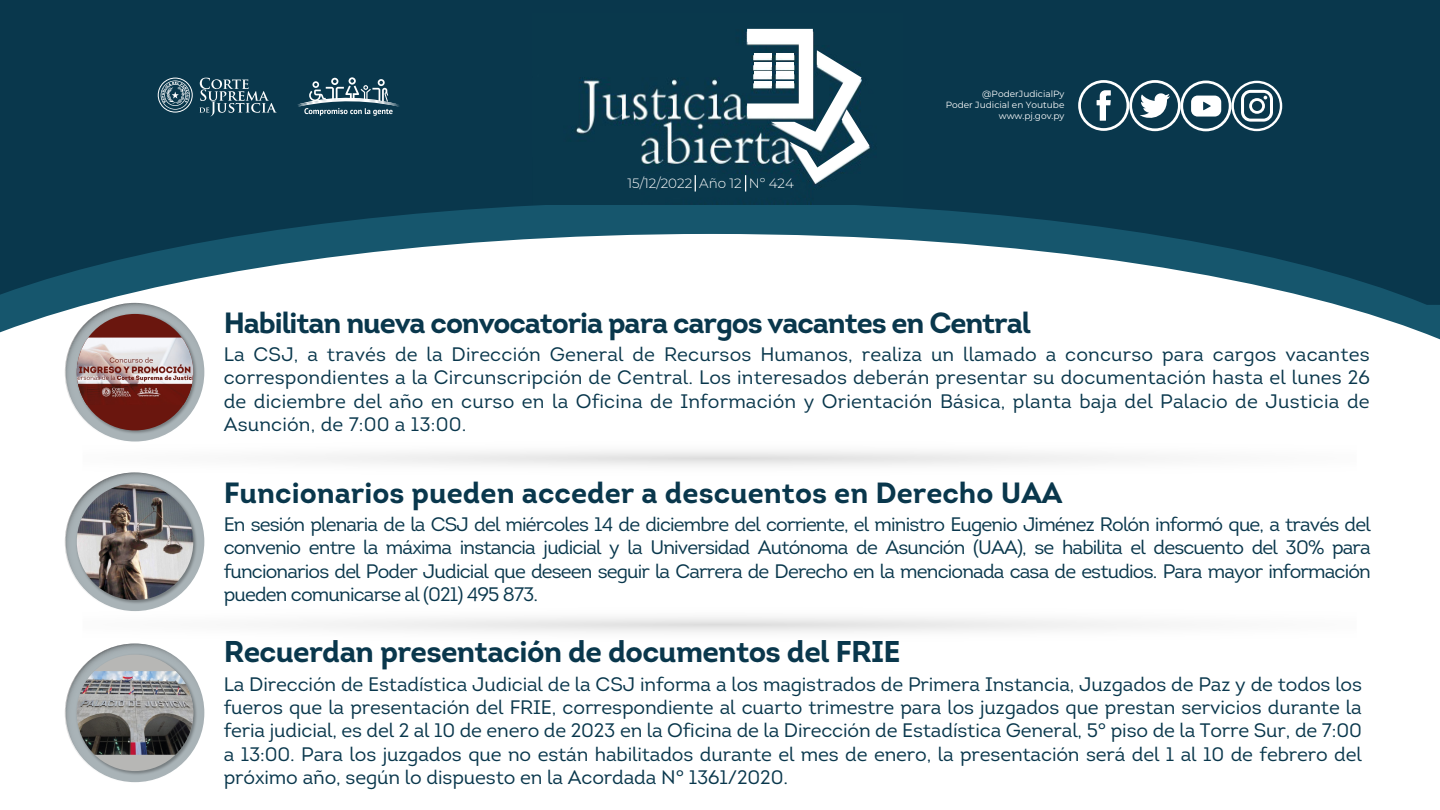
<style>
.page{position:relative;width:1440px;height:810px;background:#fff}
.page>*{position:absolute;margin:0;border:0;box-sizing:border-box;transform-origin:0 0}
.t1{font:700 30px "Intro";letter-spacing:-.025em;color:#09374c}
.t2{font:700 29.25px "Intro";letter-spacing:-.04em;color:#09374c}
.t3{font:700 29.25px "Intro";color:#09374c}
.t4{font:19.5px/23.4px "Intro";letter-spacing:-.005em;color:#09374c;text-align:justify}
.t5{font:300 13.42px "Montserrat";color:#fff}
.t6{font:9px/10.8px "Montserrat";color:#fff;text-align:right}
</style>
<div class="page">
<svg style="left:0;top:305px;width:1440px;height:38px"></svg>
<svg style="left:0;top:0;width:1440px;height:305px;fill:#09374c"></svg>
<svg style="left:1078px;top:80px;width:204px;height:51px"></svg>
<svg style="left:158px;top:78px;width:35px;height:35px"></svg>
<svg style="left:199px;top:78px;width:78px;height:38px;background:#385d6e"></svg>
<svg style="left:297px;top:77px;width:103px;height:39px;background:#406374"></svg>
<img style="left:533px;top:13px;width:369px;height:191px">
<svg style="left:695px;top:175px;width:1px;height:17px"></svg>
<svg style="left:745px;top:29px;width:124px;height:163px"></svg>
<svg style="left:159px;top:451px;width:986px;height:26px"></svg>
<svg style="left:65px;top:472px;width:139px;height:140px"></svg>
<img style="left:75px;top:481px;width:124px;height:124px">
<img style="left:77px;top:484px;width:116px;height:116px;border-radius:58px">
<svg style="left:65px;top:644px;width:139px;height:139px"></svg>
<img style="left:75px;top:652px;width:124px;height:124px">
<div style="left:77px;top:655px;width:116px;height:116px;background:#b7b7b5;border-radius:58px"></div>
<img style="left:77px;top:671px;width:116px;height:84px">
<svg style="left:66px;top:303px;width:138px;height:139px"></svg>
<svg style="left:65px;top:373px;width:75px;height:69px"></svg>
<img style="left:75px;top:312px;width:124px;height:124px">
<div style="left:77px;top:314px;width:116px;height:116px;background:#6a160e;border-radius:58px"></div>
<img style="left:77px;top:338px;width:116px;height:67px">
<p class="t5" style="left:628px;top:174px;width:168px">15/12/2022 Año 12 Nº 424</p>
<p class="t6" style="left:946px;top:88px;width:120px">@PoderJudicialPy<br>Poder Judicial en Youtube www.pj.gov.py</p>
<h2 class="t2" style="left:224px;top:304px;width:809px">Habilitan nueva convocatoria para cargos vacantes en Central</h2>
<p class="t4" style="left:224px;top:343px;width:1148px">La CSJ, a través de la Dirección General de Recursos Humanos, realiza un llamado a concurso para cargos vacantes correspondientes a la Circunscripción de Central. Los interesados deberán presentar su documentación hasta el lunes 26 de diciembre del año en curso en la Oficina de Información y Orientación Básica, planta baja del Palacio de Justicia de Asunción, de 7:00 a 13:00.</p>
<h2 class="t3" style="left:224px;top:474px;width:840px">Funcionarios pueden acceder a descuentos en Derecho UAA</h2>
<p class="t4" style="left:224px;top:513px;width:1149px">En sesión plenaria de la CSJ del miércoles 14 de diciembre del corriente, el ministro Eugenio Jiménez Rolón informó que, a través del convenio entre la máxima instancia judicial y la Universidad Autónoma de Asunción (UAA), se habilita el descuento del 30% para funcionarios del Poder Judicial que deseen seguir la Carrera de Derecho en la mencionada casa de estudios. Para mayor información pueden comunicarse al (021) 495 873.</p>
<h1 class="t1" style="left:224px;top:633px;width:678px">Recuerdan presentación de documentos del FRIE</h1>
<p class="t4" style="left:224px;top:672px;width:1140px">La Dirección de Estadística Judicial de la CSJ informa a los magistrados de Primera Instancia, Juzgados de Paz y de todos los fueros que la presentación del FRIE, correspondiente al cuarto trimestre para los juzgados que prestan servicios durante la feria judicial, es del 2 al 10 de enero de 2023 en la Oficina de la Dirección de Estadística General, 5° piso de la Torre Sur, de 7:00 a 13:00. Para los juzgados que no están habilitados durante el mes de enero, la presentación será del 1 al 10 de febrero del próximo año, según lo dispuesto en la Acordada N° 1361/2020.</p>
</div>
